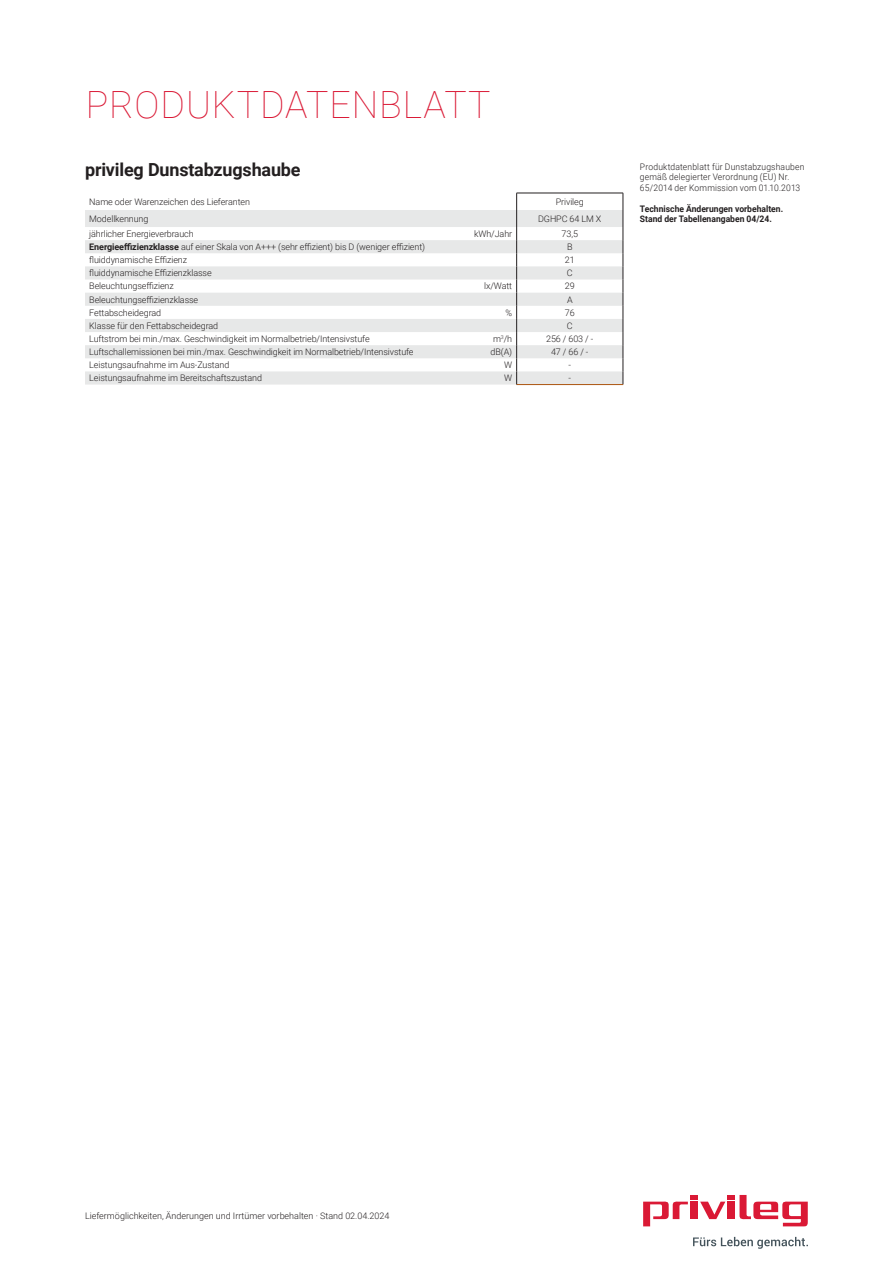
<style>
.page{position:relative;width:893px;height:1263px;background:#fff}
.page>*{position:absolute;margin:0;border:0;box-sizing:border-box;transform-origin:0 0}
.t1{font:100 37.5px "Roboto";letter-spacing:.025em;color:#da1935}
.t2{font:700 18px "Roboto";letter-spacing:-.01em;color:#231f20}
.t3{font:300 9px "Roboto";letter-spacing:-.01em;color:#231f20}
.t4{font:300 9px/10.5px "Roboto";letter-spacing:.02em;color:#231f20;scale:.95 1}
.t5{font:700 9px/10.5px "Roboto";color:#231f20;scale:.95 1}
.s1{font-weight:700}
</style>
<div class="page">
<svg style="left:643px;top:1195px;width:165px;height:31px"></svg>
<div style="left:728px;top:1201px;width:7px;height:18px;background:#da1935"></div>
<div style="left:691px;top:1201px;width:7px;height:18px;background:#da1935"></div>
<svg style="left:693px;top:1237px;width:115px;height:12px"></svg>
<svg style="left:85px;top:210px;width:538px;height:175px;fill:#e7e8e8"></svg>
<hr style="left:516px;top:384px;width:107px;height:1px;background:#ab550f">
<svg style="left:516px;top:194px;width:1px;height:190px"></svg>
<hr style="left:516px;top:193px;width:107px;height:1px;background:#231f20">
<svg style="left:623px;top:193px;width:1px;height:191px"></svg>
<h1 class="t1" style="left:86px;top:78px;width:406px">PRODUKTDATENBLATT</h1>
<h2 class="t2" style="left:85px;top:157px;width:217px">privileg Dunstabzugshaube</h2>
<p class="t3" style="left:89px;top:195px;width:162px">Name oder Warenzeichen des Lieferanten</p>
<p class="t3" style="left:556px;top:195px;width:29px">Privileg</p>
<p class="t3" style="left:89px;top:212px;width:61px">Modellkennung</p>
<p class="t3" style="left:538px;top:212px;width:65px">DGHPC 64 LM X</p>
<p class="t3" style="left:89px;top:227px;width:106px">jährlicher Energieverbrauch</p>
<p class="t3" style="left:474px;top:227px;width:40px">kWh/Jahr</p>
<p class="t3" style="left:562px;top:227px;width:18px">73,5</p>
<p class="t3" style="left:89px;top:241px;width:337px"><span class="s1">Energieeffizienzklasse</span> auf einer Skala von A+++ (sehr effizient) bis D (weniger effizient)</p>
<p class="t3" style="left:567px;top:241px;width:7px">B</p>
<p class="t3" style="left:89px;top:254px;width:99px">fluiddynamische Effizienz</p>
<p class="t3" style="left:565px;top:254px;width:11px">21</p>
<p class="t3" style="left:89px;top:267px;width:124px">fluiddynamische Effizienzklasse</p>
<p class="t3" style="left:567px;top:267px;width:7px">C</p>
<p class="t3" style="left:89px;top:280px;width:86px">Beleuchtungseffizienz</p>
<p class="t3" style="left:484px;top:280px;width:29px">lx/Watt</p>
<p class="t3" style="left:565px;top:280px;width:11px">29</p>
<p class="t3" style="left:89px;top:293px;width:110px">Beleuchtungseffizienzklasse</p>
<p class="t3" style="left:567px;top:293px;width:7px">A</p>
<p class="t3" style="left:89px;top:306px;width:73px">Fettabscheidegrad</p>
<p class="t3" style="left:506px;top:306px;width:8px">%</p>
<p class="t3" style="left:565px;top:306px;width:11px">76</p>
<p class="t3" style="left:89px;top:319px;width:130px">Klasse für den Fettabscheidegrad</p>
<p class="t3" style="left:567px;top:319px;width:7px">C</p>
<p class="t3" style="left:89px;top:332px;width:282px">Luftstrom bei min./max. Geschwindigkeit im Normalbetrieb/Intensivstufe</p>
<p class="t3" style="left:493px;top:332px;width:21px">m<sup>3</sup>/h</p>
<p class="t3" style="left:546px;top:332px;width:49px">256 / 603 / -</p>
<p class="t3" style="left:89px;top:346px;width:326px">Luftschallemissionen bei min./max. Geschwindigkeit im Normalbetrieb/Intensivstufe</p>
<p class="t3" style="left:491px;top:346px;width:23px">dB(A)</p>
<p class="t3" style="left:551px;top:346px;width:39px">47 / 66 / -</p>
<p class="t3" style="left:89px;top:359px;width:142px">Leistungsaufnahme im Aus-Zustand</p>
<p class="t3" style="left:504px;top:359px;width:10px">W</p>
<p class="t3" style="left:568px;top:359px;width:4px">-</p>
<p class="t3" style="left:89px;top:372px;width:174px">Leistungsaufnahme im Bereitschaftszustand</p>
<p class="t3" style="left:504px;top:372px;width:10px">W</p>
<p class="t3" style="left:568px;top:372px;width:4px">-</p>
<p class="t4" style="left:640px;top:161px;width:175px">Produktdatenblatt für Dunstabzugshauben gemäß delegierter Verordnung (EU) Nr.<br>65/2014 der Kommission vom 01.10.2013</p>
<p class="t5" style="left:640px;top:203px;width:152px">Technische Änderungen vorbehalten.<br>Stand der Tabellenangaben 04/24.</p>
<p class="t3" style="left:85px;top:1210px;width:306px">Liefermöglichkeiten, Änderungen und Irrtümer vorbehalten · Stand 02.04.2024</p>
</div>
